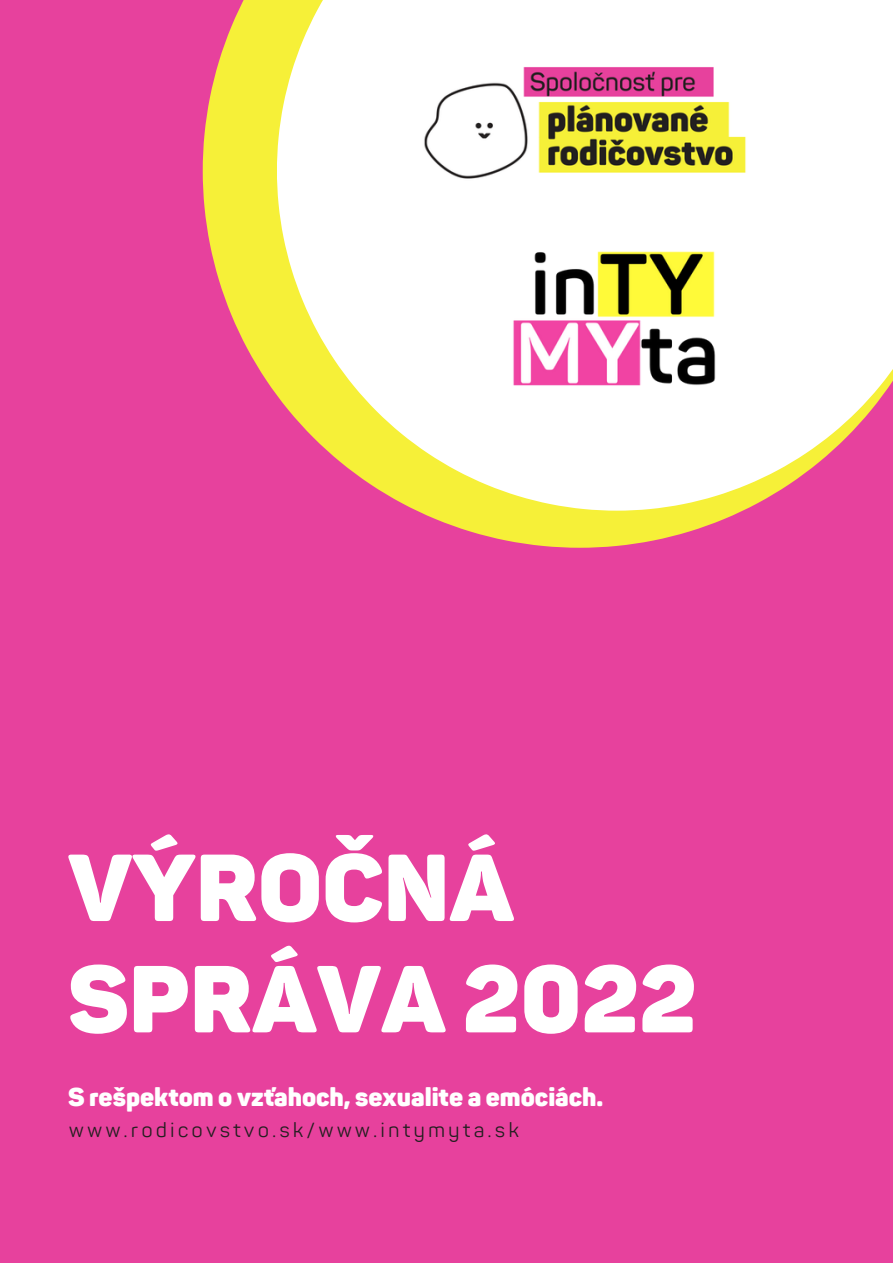
<style>
.page{position:relative;width:893px;height:1264px;background:#fff}
.page>*{position:absolute;margin:0;border:0;box-sizing:border-box;transform-origin:0 0}
.t1{font:900 93.6px/111.3px "Panton";color:#fff}
.t2{font:900 25.5px "Panton";color:#fff}
.t3{font:20.1px "Panton";letter-spacing:.15em;color:#221f1f}
</style>
<div class="page">
<div style="left:0;top:0;width:892px;height:1262px;background:#e7419d"></div>
<svg style="left:203px;top:0;width:541px;height:547px;fill:#f6f038"></svg>
<svg style="left:277px;top:0;width:615px;height:510px;background:#fbead5"></svg>
<img style="left:366px;top:0;width:437px;height:276px">
<img style="left:492px;top:198px;width:249px;height:249px">
<p class="t1" style="left:68px;top:836px;width:630px">VÝROČNÁ<br>SPRÁVA 2022</p>
<p class="t2" style="left:68px;top:1082px;width:536px">S rešpektom o vzťahoch, sexualite a emóciách.</p>
<p class="t3" style="left:69px;top:1118px;width:452px">www.rodicovstvo.sk/www.intymyta.sk</p>
</div>
